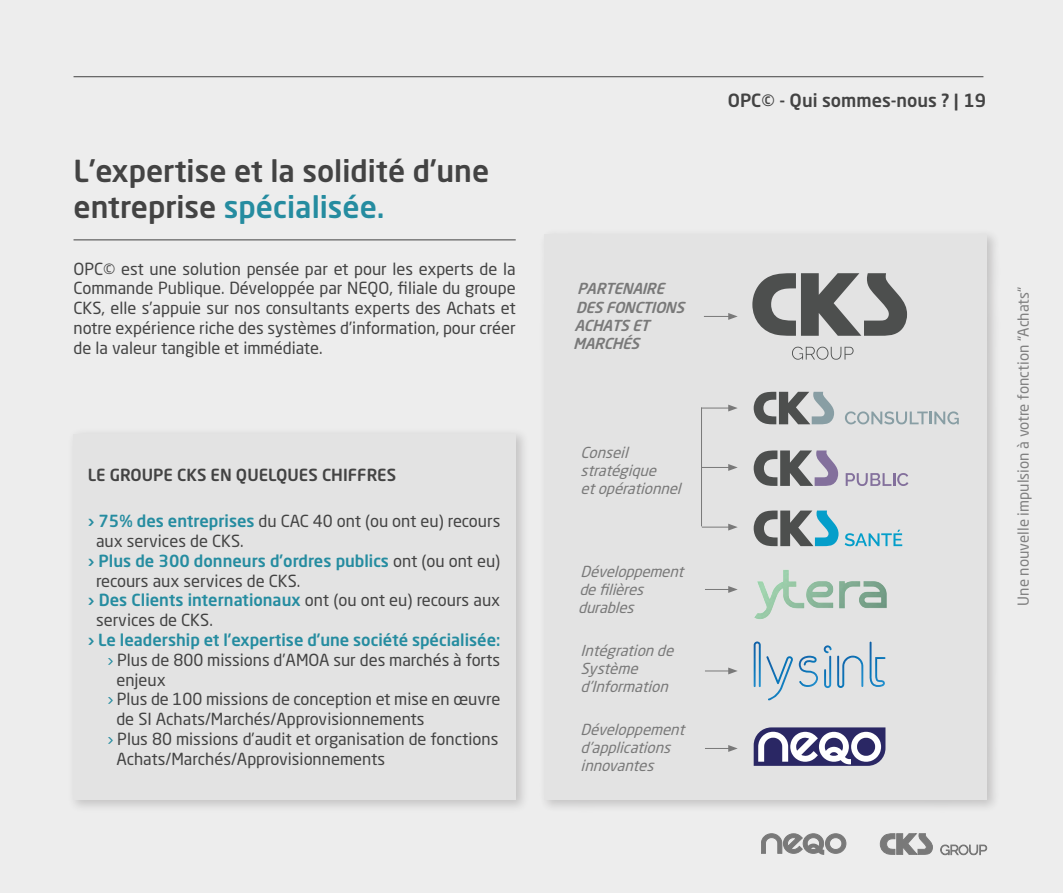
<style>
.page{position:relative;width:1063px;height:893px;background:#ededed}
.page>*{position:absolute;margin:0;border:0;box-sizing:border-box;transform-origin:0 0}
.t1{font:500 30px/36px "Neo Sans Std";color:#434343}
.t2{font:500 18px "Neo Sans Std";color:#434343}
.t3{font:16.5px/19.8px "Neo Sans Std";color:#434343;text-align:justify}
.t4{font:500 16.5px "Neo Sans Std";color:#258ca0}
.t5{font:500 16.5px "Neo Sans Std";color:#434343}
.t6{font:italic 15px/18px "Neo Sans Std";color:#797979}
.t7{font:15px "Neo Sans Std";color:#808080}
.t8{font:italic 500 15px/18px "Neo Sans Std";color:#797979}
.s1{color:#258ca0}
.s2{font-weight:500;color:#258ca0}
.s3{font-weight:400;color:#434343}
</style>
<div class="page">
<hr style="left:74px;top:76px;width:909px;height:1px;background:#434343">
<hr style="left:74px;top:239px;width:442px;height:1px;background:#414141">
<div style="left:74px;top:434px;width:442px;height:365px;background:#e3e3e3"></div>
<div style="left:544px;top:234px;width:442px;height:565px;background:#e3e3e3"></div>
<svg style="left:792px;top:347px;width:62px;height:13px"></svg>
<svg style="left:752px;top:273px;width:155px;height:63px"></svg>
<svg style="left:845px;top:530px;width:57px;height:16px"></svg>
<svg style="left:754px;top:511px;width:85px;height:35px"></svg>
<svg style="left:845px;top:411px;width:114px;height:13px"></svg>
<svg style="left:754px;top:392px;width:80px;height:32px"></svg>
<svg style="left:846px;top:473px;width:62px;height:13px"></svg>
<svg style="left:754px;top:450px;width:84px;height:36px"></svg>
<svg style="left:754px;top:641px;width:39px;height:59px"></svg>
<svg style="left:824px;top:645px;width:39px;height:43px"></svg>
<svg style="left:869px;top:642px;width:16px;height:45px"></svg>
<svg style="left:799px;top:656px;width:19px;height:31px"></svg>
<svg style="left:754px;top:727px;width:131px;height:39px;background:#807ea2"></svg>
<svg style="left:702px;top:405px;width:36px;height:6px"></svg>
<svg style="left:702px;top:464px;width:36px;height:7px"></svg>
<svg style="left:702px;top:524px;width:36px;height:7px"></svg>
<hr style="left:701px;top:407px;width:1px;height:119px;background:#797979">
<svg style="left:705px;top:667px;width:33px;height:7px"></svg>
<svg style="left:705px;top:586px;width:33px;height:7px"></svg>
<svg style="left:704px;top:313px;width:34px;height:7px"></svg>
<svg style="left:705px;top:745px;width:33px;height:7px"></svg>
<svg style="left:761px;top:833px;width:85px;height:22px"></svg>
<svg style="left:940px;top:845px;width:47px;height:10px"></svg>
<svg style="left:880px;top:833px;width:53px;height:22px"></svg>
<img style="left:754px;top:570px;width:133px;height:49px">
<h1 class="t1" style="left:74px;top:152px;width:417px">L’expertise et la solidité d’une entreprise <span class="s1">spécialisée.</span></h1>
<p class="t3" style="left:74px;top:258px;width:444px">OPC© est une solution pensée par et pour les experts de la Commande Publique. Développée par NEQO, filiale du groupe CKS, elle s’appuie sur nos consultants experts des Achats et notre expérience riche des systèmes d’information, pour créer de la valeur tangible et immédiate.</p>
<p class="t5" style="left:88px;top:465px;width:310px">LE GROUPE CKS EN QUELQUES CHIFFRES</p>
<p class="t3" style="left:88px;top:511px;width:414px"><span class="s2">› 75% des entreprises</span> du CAC 40 ont (ou ont eu) recours</p>
<p class="t3" style="left:96px;top:531px;width:149px">aux services de CKS.</p>
<p class="t4" style="left:88px;top:550px;width:414px">› Plus de 300 donneurs d’ordres publics <span class="s3">ont (ou ont eu)</span></p>
<p class="t3" style="left:96px;top:570px;width:206px">recours aux services de CKS.</p>
<p class="t4" style="left:88px;top:590px;width:414px">› Des Clients internationaux <span class="s3">ont (ou ont eu) recours aux</span></p>
<p class="t3" style="left:96px;top:610px;width:118px">services de CKS.</p>
<p class="t4" style="left:88px;top:629px;width:414px">› Le leadership et l’expertise d’une société spécialisée:</p>
<p class="t3" style="left:107px;top:650px;width:394px"><span class="s1">›</span> Plus de 800 missions d’AMOA sur des marchés à forts</p>
<p class="t3" style="left:116px;top:669px;width:51px">enjeux</p>
<p class="t3" style="left:107px;top:689px;width:395px"><span class="s1">›</span> Plus de 100 missions de conception et mise en œuvre</p>
<p class="t3" style="left:116px;top:709px;width:310px">de SI Achats/Marchés/Approvisionnements</p>
<p class="t3" style="left:107px;top:729px;width:393px"><span class="s1">›</span> Plus 80 missions d’audit et organisation de fonctions</p>
<p class="t3" style="left:116px;top:749px;width:270px">Achats/Marchés/Approvisionnements</p>
<p class="t2" style="left:728px;top:89px;width:260px">O P ©C Q- mosi u m suon - se ? | 1 9</p>
<p class="t8" style="left:573px;top:280px;width:117px">PARTENAIRE<br>DESFONCTIONS<br>ACHATSET<br>MARCHÉS</p>
<p class="t6" style="left:581px;top:443px;width:53px">Conseil</p>
<p class="t6" style="left:581px;top:461px;width:106px">stratégique etopérationnel</p>
<p class="t6" style="left:578px;top:562px;width:112px">Développement de filières durables</p>
<p class="t6" style="left:581px;top:641px;width:99px">Intégrationde<br>Système d’Information</p>
<p class="t6" style="left:581px;top:720px;width:110px">Développement d’applications innovantes</p>
<p class="t7" style="left:1014px;top:606px;width:320px;rotate:-90deg">Une nouvelle impulsion à votre fonction “Achats“</p>
</div>
